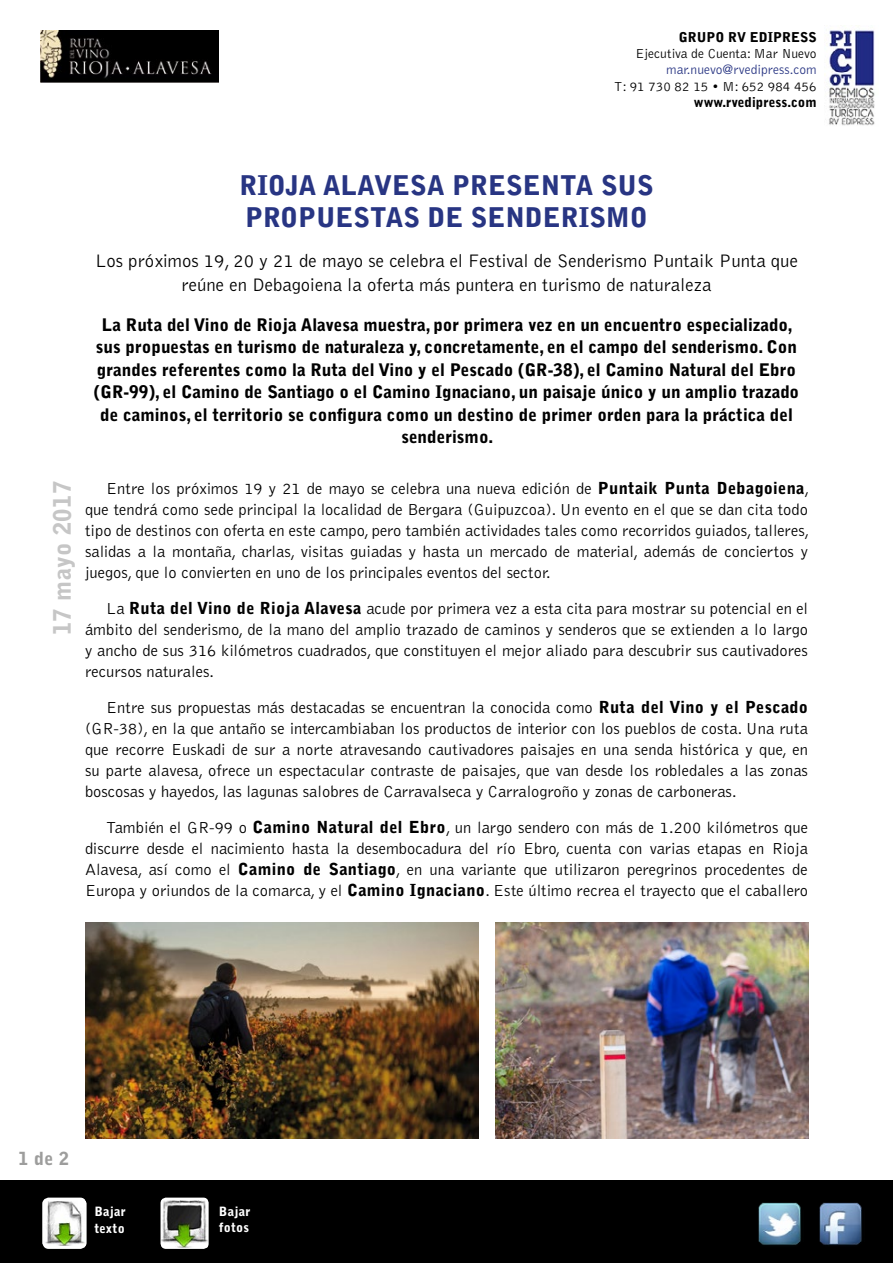
<style>
.page{position:relative;width:893px;height:1263px;background:#fff}
.page>*{position:absolute;margin:0;border:0;box-sizing:border-box;transform-origin:0 0}
.t1{font:900 27px/32.4px "Bell Gothic";color:#283583}
.t2{font:900 24px "Bell Gothic";letter-spacing:.02em;color:#c6c6c6}
.t3{font:300 18.75px/23.2px "Bell Gothic";color:#000;text-align:center}
.t4{font:900 18px "Bell Gothic";color:#9d9d9c}
.t5{font:900 17.25px/22.5px "Bell Gothic";color:#000;text-align:center}
.t6{font:300 16.5px/21px "Bell Gothic";color:#000;text-align:justify}
.t7{font:300 13.5px "Bell Gothic";color:#000}
.t8{font:900 13.5px "Bell Gothic";color:#000}
.t9{font:300 13.5px "Bell Gothic";color:#283583}
.t10{font:900 12.75px/16.5px "Bell Gothic";letter-spacing:.02em;color:#fff}
.s1{font-weight:900}
</style>
<div class="page">
<div style="left:0;top:1180px;width:893px;height:83px;background:#000"></div>
<div style="left:43px;top:1197px;width:43px;height:52px;background:#fff;border-radius:6px"></div>
<img style="left:45px;top:1201px;width:40px;height:44px">
<img style="left:824px;top:30px;width:51px;height:96px">
<div style="left:161px;top:1197px;width:48px;height:52px;background:#fff;border-radius:5px"></div>
<img style="left:161px;top:1200px;width:47px;height:47px">
<img style="left:85px;top:922px;width:393px;height:216px">
<img style="left:495px;top:922px;width:313px;height:216px">
<img style="left:758px;top:1202px;width:43px;height:43px">
<img style="left:819px;top:1202px;width:43px;height:43px">
<img style="left:40px;top:30px;width:179px;height:52px">
<p class="t8" style="left:679px;top:29px;width:139px">GRUPO RV EDIPRESS</p>
<p class="t7" style="left:635px;top:47px;width:183px">Ejecutiva de Cuenta: Mar Nuevo</p>
<p class="t9" style="left:666px;top:63px;width:152px">mar.nuevo@rvedipress.com</p>
<p class="t7" style="left:614px;top:79px;width:204px">T: 91 730 82 15 • M: 652 984 456</p>
<p class="t8" style="left:694px;top:94px;width:124px">www.rvedipress.com</p>
<h2 class="t2" style="left:48px;top:635px;width:156px;rotate:-90deg">17 mayo 2017</h2>
<h1 class="t1" style="left:239px;top:169px;width:416px">RIOJA ALAVESA PRESENTA SUS<br>PROPUESTAS DE SENDERISMO</h1>
<p class="t3" style="left:95px;top:250px;width:704px">Los próximos 19, 20 y 21 de mayo se celebra el Festival de Senderismo Puntaik Punta que reúne en Debagoiena la oferta más puntera en turismo de naturaleza</p>
<p class="t5" style="left:94px;top:314px;width:707px">La Ruta del Vino de Rioja Alavesa muestra, por primera vez en un encuentro especializado, sus propuestas en turismo de naturaleza y, concretamente, en el campo del senderismo. Con grandes referentes como la Ruta del Vino y el Pescado (GR-38), el Camino Natural del Ebro (GR-99), el Camino de Santiago o el Camino Ignaciano, un paisaje único y un amplio trazado de caminos, el territorio se configura como un destino de primer orden para la práctica del senderismo.</p>
<p class="t6" style="left:85px;top:479px;width:726px;text-indent:21px">Entre los próximos 19 y 21 de mayo se celebra una nueva edición de <span class="s1">Puntaik Punta Debagoiena</span>, que tendrá como sede principal la localidad de Bergara (Guipuzcoa). Un evento en el que se dan cita todo tipo de destinos con oferta en este campo, pero también actividades tales como recorridos guiados, talleres, salidas a la montaña, charlas, visitas guiadas y hasta un mercado de material, además de conciertos y juegos, que lo convierten en uno de los principales eventos del sector.</p>
<p class="t6" style="left:85px;top:598px;width:724px;text-indent:21px">La <span class="s1">Ruta del Vino de Rioja Alavesa</span> acude por primera vez a esta cita para mostrar su potencial en el ámbito del senderismo, de la mano del amplio trazado de caminos y senderos que se extienden a lo largo y ancho de sus 316 kilómetros cuadrados, que constituyen el mejor aliado para descubrir sus cautivadores recursos naturales.</p>
<p class="t6" style="left:85px;top:697px;width:724px;text-indent:21px">Entre sus propuestas más destacadas se encuentran la conocida como <span class="s1">Ruta del Vino y el Pescado </span>(GR-38), en la que antaño se intercambiaban los productos de interior con los pueblos de costa. Una ruta que recorre Euskadi de sur a norte atravesando cautivadores paisajes en una senda histórica y que, en su parte alavesa, ofrece un espectacular contraste de paisajes, que van desde los robledales a las zonas boscosas y hayedos, las lagunas salobres de Carravalseca y Carralogroño y zonas de carboneras.</p>
<p class="t6" style="left:85px;top:817px;width:724px;text-indent:21px">También el GR-99 o <span class="s1">Camino Natural del Ebro</span>, un largo sendero con más de 1.200 kilómetros que discurre desde el nacimiento hasta la desembocadura del río Ebro, cuenta con varias etapas en Rioja Alavesa, así como el <span class="s1">Camino de Santiago</span>, en una variante que utilizaron peregrinos procedentes de Europa y oriundos de la comarca, y el <span class="s1">Camino Ignaciano</span>. Este último recrea el trayecto que el caballero</p>
<p class="t4" style="left:18px;top:1148px;width:52px">1 de 2</p>
<p class="t10" style="left:94px;top:1204px;width:33px">Bajar texto</p>
<p class="t10" style="left:219px;top:1203px;width:33px">Bajar fotos</p>
</div>
